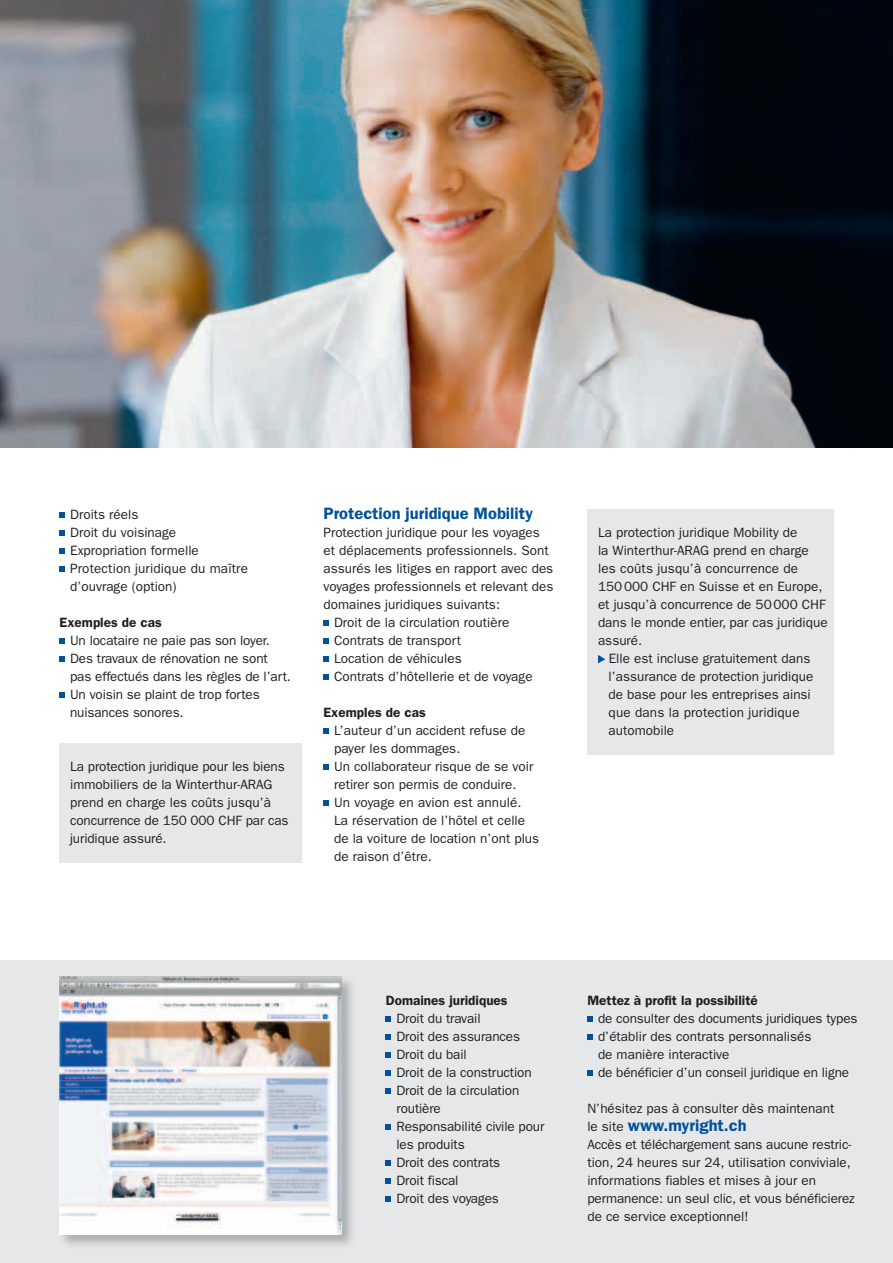
<style>
.page{position:relative;width:893px;height:1263px;background:#fff}
.page>*{position:absolute;margin:0;border:0;box-sizing:border-box;transform-origin:0 0}
.t1{font:600 16.5px "ITC Franklin Gothic Std";color:#01519b}
.t2{font:13.5px/18px "ITC Franklin Gothic Std";color:#231f20}
.t3{font:600 13.5px "ITC Franklin Gothic Std";color:#231f20}
.s1{font-weight:400;font-size:13.5px;color:#231f20}
</style>
<div class="page">
<img style="left:0;top:0;width:893px;height:447px">
<div style="left:60px;top:743px;width:242px;height:119px;background:#e6e7e9"></div>
<div style="left:587px;top:509px;width:247px;height:245px;background:#e6e7e9"></div>
<svg style="left:323px;top:621px;width:6px;height:5px"></svg>
<svg style="left:323px;top:639px;width:6px;height:5px"></svg>
<svg style="left:323px;top:657px;width:6px;height:5px"></svg>
<svg style="left:323px;top:675px;width:6px;height:5px"></svg>
<svg style="left:323px;top:729px;width:6px;height:5px"></svg>
<svg style="left:323px;top:765px;width:6px;height:5px"></svg>
<svg style="left:323px;top:801px;width:6px;height:5px"></svg>
<svg style="left:598px;top:655px;width:7px;height:8px"></svg>
<div style="left:0;top:960px;width:893px;height:303px;background:#e6e7e9"></div>
<img style="left:59px;top:976px;width:293px;height:269px">
<img style="left:60px;top:977px;width:281px;height:257px">
<svg style="left:386px;top:1017px;width:5px;height:5px"></svg>
<svg style="left:386px;top:1035px;width:5px;height:5px"></svg>
<svg style="left:386px;top:1053px;width:5px;height:5px"></svg>
<svg style="left:386px;top:1071px;width:5px;height:5px"></svg>
<svg style="left:386px;top:1089px;width:5px;height:5px"></svg>
<svg style="left:386px;top:1125px;width:5px;height:5px"></svg>
<svg style="left:386px;top:1161px;width:5px;height:5px"></svg>
<svg style="left:386px;top:1179px;width:5px;height:5px"></svg>
<svg style="left:386px;top:1197px;width:5px;height:5px"></svg>
<svg style="left:587px;top:1017px;width:5px;height:5px"></svg>
<svg style="left:587px;top:1035px;width:5px;height:5px"></svg>
<svg style="left:587px;top:1071px;width:5px;height:5px"></svg>
<svg style="left:60px;top:513px;width:5px;height:5px"></svg>
<svg style="left:60px;top:531px;width:5px;height:5px"></svg>
<svg style="left:60px;top:549px;width:5px;height:5px"></svg>
<svg style="left:60px;top:567px;width:5px;height:5px"></svg>
<svg style="left:60px;top:639px;width:5px;height:5px"></svg>
<svg style="left:60px;top:657px;width:5px;height:5px"></svg>
<svg style="left:60px;top:693px;width:5px;height:5px"></svg>
<p class="t2" style="left:70px;top:506px;width:179px">Droits réels<br>Droit du voisinage<br>Expropriation formelle<br>Protection juridique du maître d’ouvrage (option)</p>
<p class="t3" style="left:60px;top:615px;width:104px">Exemples de cas</p>
<p class="t2" style="left:70px;top:632px;width:222px">Un locataire ne paie pas son loyer.<br>Des travaux de rénovation ne sont pas effectués dans les règles de l’art.<br>Un voisin se plaint de trop fortes nuisances sonores.</p>
<p class="t2" style="left:70px;top:758px;width:220px">La protection juridique pour les biens immobiliers de la Winterthur-ARAG prend en charge les coûts jusqu’à concurrence de 150 000 CHF par cas juridique assuré.</p>
<p class="t1" style="left:323px;top:504px;width:211px">Protection juridique Mobility</p>
<p class="t2" style="left:323px;top:524px;width:218px">Protection juridique pour les voyages</p>
<p class="t2" style="left:323px;top:542px;width:227px">et déplacements professionnels. Sont</p>
<p class="t2" style="left:323px;top:560px;width:231px">assurés les litiges en rapport avec des</p>
<p class="t2" style="left:323px;top:578px;width:231px">voyages professionnels et relevant des</p>
<p class="t2" style="left:323px;top:596px;width:178px">domaines juridiques suivants:</p>
<p class="t2" style="left:334px;top:614px;width:177px">Droit de la circulation routière</p>
<p class="t2" style="left:334px;top:632px;width:129px">Contrats de transport</p>
<p class="t2" style="left:334px;top:650px;width:129px">Location de véhicules</p>
<p class="t2" style="left:334px;top:668px;width:200px">Contrats d’hôtellerie et de voyage</p>
<p class="t3" style="left:323px;top:705px;width:104px">Exemples de cas</p>
<p class="t2" style="left:334px;top:722px;width:207px">L’auteur d’un accident refuse de payer les dommages.<br>Un collaborateur risque de se voir retirer son permis de conduire.<br>Un voyage en avion est annulé.<br>La réservation de l’hôtel et celle de la voiture de location n’ont plus de raison d’être.</p>
<p class="t2" style="left:598px;top:524px;width:231px">La protection juridique Mobility de<br>la Winterthur-ARAG prend en charge les coûts jusqu’à concurrence de<br>150 000 CHF en Suisse et en Europe, et jusqu’à concurrence de 50 000 CHF dans le monde entier, par cas juridique assuré.</p>
<p class="t2" style="left:609px;top:650px;width:206px">Elle est incluse gratuitement dans l’assurance de protection juridique de base pour les entreprises ainsi que dans la protection juridique automobile</p>
<p class="t3" style="left:386px;top:993px;width:123px">Domaines juridiques</p>
<p class="t2" style="left:396px;top:1010px;width:149px">Droit du travail<br>Droit des assurances<br>Droit du bail<br>Droit de la construction<br>Droit de la circulation routière<br>Responsabilité civile pour les produits<br>Droit des contrats<br>Droit fiscal<br>Droit des voyages</p>
<p class="t3" style="left:587px;top:993px;width:172px">Mettez à profit la possibilité</p>
<p class="t2" style="left:598px;top:1010px;width:261px">de consulter des documents juridiques types d’établir des contrats personnalisés<br>de manière interactive<br>de bénéficier d’un conseil juridique en ligne</p>
<p class="t2" style="left:587px;top:1100px;width:249px">N’hésitez pas à consulter dès maintenant</p>
<p class="t1" style="left:587px;top:1116px;width:161px"><span class="s1">le site</span> www.myright.ch</p>
<p class="t2" style="left:587px;top:1136px;width:269px">Accès et téléchargement sans aucune restric&shy;tion, 24 heures sur 24, utilisation conviviale, informations fiables et mises à jour en permanence: un seul clic, et vous bénéficierez de ce service exceptionnel!</p>
</div>
